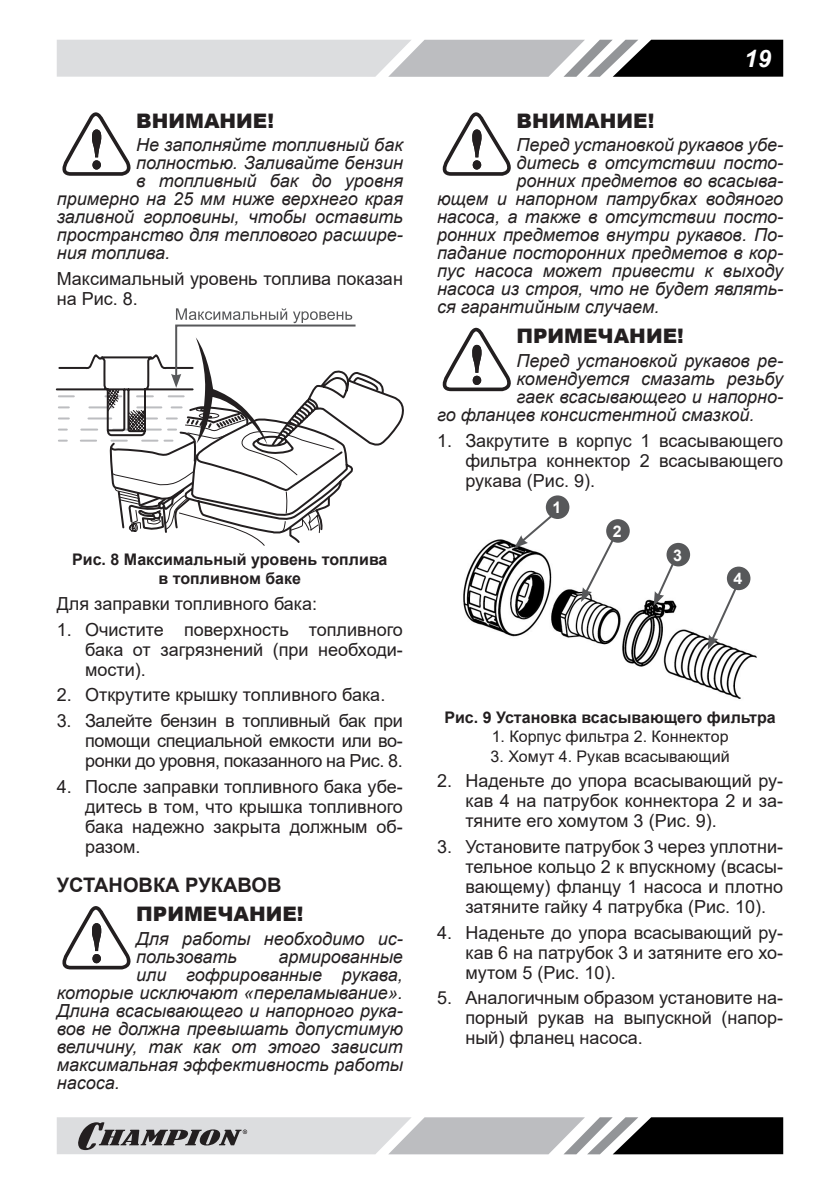
<style>
.page{position:relative;width:840px;height:1191px;background:#fff}
.page>*{position:absolute;margin:0;border:0;box-sizing:border-box;transform-origin:0 0}
.t1{font:italic 700 24px "Arial";color:#fff}
.ВНИМАНИЕ{font:900 20px "Arial";color:#231f20}
.Заголовок2{font:700 20px "Arial";color:#231f20}
.ВНИМАНИЕ_ТЕКСТ{font:italic 18px/18px "Arial";color:#231f20}
.Текст_список{font:18px/20px "Arial";color:#231f20;text-align:justify}
.Текст_основной{font:18px/20px "Arial";color:#231f20}
.РИСУНОК{font:700 16px/19.2px "Arial";color:#231f20;text-align:center}
.РИСУНОК_список_по_це{font:16px "Arial";color:#231f20}
.Заголовок_1{font:700 16px "Arial";color:#fff}
</style>
<div class="page">
<svg style="left:57px;top:40px;width:725px;height:37px;background:#a7a8aa"></svg>
<svg style="left:57px;top:1117px;width:725px;height:37px;background:#9c9d9e"></svg>
<svg style="left:62px;top:112px;width:69px;height:64px"></svg>
<svg style="left:55px;top:308px;width:349px;height:238px"></svg>
<svg style="left:62px;top:906px;width:69px;height:63px"></svg>
<svg style="left:442px;top:112px;width:69px;height:64px"></svg>
<svg style="left:442px;top:328px;width:69px;height:63px"></svg>
<img style="left:463px;top:522px;width:294px;height:177px">
<svg style="left:513px;top:516px;width:46px;height:32px"></svg>
<svg style="left:580px;top:529px;width:39px;height:73px"></svg>
<svg style="left:653px;top:546px;width:28px;height:60px"></svg>
<svg style="left:707px;top:575px;width:36px;height:74px"></svg>
<div style="left:606px;top:519px;width:23px;height:24px;background:#57585a;border-radius:50%"></div>
<div style="left:666px;top:543px;width:23px;height:23px;background:#57585a;border-radius:50%"></div>
<div style="left:545px;top:495px;width:24px;height:24px;background:#57585a;border-radius:50%"></div>
<div style="left:726px;top:566px;width:24px;height:24px;background:#57585a;border-radius:50%"></div>
<p class="ВНИМАНИЕ" style="left:136px;top:106px;width:139px">ВНИМАНИЕ!</p>
<p class="ВНИМАНИЕ_ТЕКСТ" style="left:136px;top:136px;width:268px">Не заполняйте топливный бак</p>
<p class="ВНИМАНИЕ_ТЕКСТ" style="left:136px;top:154px;width:268px">полностью. Заливайте бензин</p>
<p class="ВНИМАНИЕ_ТЕКСТ" style="left:136px;top:172px;width:268px">в топливный бак до уровня</p>
<p class="ВНИМАНИЕ_ТЕКСТ" style="left:57px;top:190px;width:347px">примерно на 25 мм ниже верхнего края</p>
<p class="ВНИМАНИЕ_ТЕКСТ" style="left:57px;top:208px;width:347px">заливной горловины, чтобы оставить</p>
<p class="ВНИМАНИЕ_ТЕКСТ" style="left:57px;top:226px;width:347px">пространство для теплового расшире-</p>
<p class="ВНИМАНИЕ_ТЕКСТ" style="left:57px;top:244px;width:115px">ния топлива.</p>
<p class="Текст_основной" style="left:57px;top:269px;width:347px">Максимальный уровень топлива показан на Рис. 8.</p>
<p class="РИСУНОК" style="left:72px;top:550px;width:317px">Рис. 8 Максимальный уровень топлива в топливном баке</p>
<p class="Текст_список" style="left:57px;top:593px;width:262px">Для заправки топливного бака:</p>
<p class="Текст_список" style="left:85px;top:619px;width:319px;text-indent:-28px">1. Очистите поверхность топливного бака от загрязнений (при необходи&shy;мости).</p>
<p class="Текст_список" style="left:57px;top:685px;width:330px">2. Открутите крышку топливного бака.</p>
<p class="Текст_список" style="left:85px;top:710px;width:319px;text-indent:-28px">3. Залейте бензин в топливный бак при помощи специальной емкости или во&shy;ронки до уровня, показанного на Рис. 8.</p>
<p class="Текст_список" style="left:85px;top:776px;width:319px;text-indent:-28px">4. После заправки топливного бака убе&shy;дитесь в том, что крышка топливного бака надежно закрыта должным об&shy;разом.</p>
<p class="Заголовок2" style="left:57px;top:870px;width:226px">УСТАНОВКА РУКАВОВ</p>
<p class="ВНИМАНИЕ" style="left:136px;top:899px;width:169px">ПРИМЕЧАНИЕ!</p>
<p class="ВНИМАНИЕ_ТЕКСТ" style="left:136px;top:930px;width:268px">Для работы необходимо ис&shy;пользовать</p>
<p class="ВНИМАНИЕ_ТЕКСТ" style="left:278px;top:948px;width:126px">армированные</p>
<p class="ВНИМАНИЕ_ТЕКСТ" style="left:136px;top:966px;width:268px">или гофрированные рукава,</p>
<p class="ВНИМАНИЕ_ТЕКСТ" style="left:57px;top:984px;width:347px">которые исключают «переламывание».</p>
<p class="ВНИМАНИЕ_ТЕКСТ" style="left:57px;top:1002px;width:347px">Длина всасывающего и напорного рука-</p>
<p class="ВНИМАНИЕ_ТЕКСТ" style="left:57px;top:1020px;width:347px">вов не должна превышать допустимую</p>
<p class="ВНИМАНИЕ_ТЕКСТ" style="left:57px;top:1038px;width:347px">величину, так как от этого зависит</p>
<p class="ВНИМАНИЕ_ТЕКСТ" style="left:57px;top:1056px;width:347px">максимальная эффективность работы</p>
<p class="ВНИМАНИЕ_ТЕКСТ" style="left:57px;top:1074px;width:64px">насоса.</p>
<h1 class="t1" style="left:743px;top:42px;width:28px">19</h1>
<p class="ВНИМАНИЕ" style="left:516px;top:106px;width:139px">ВНИМАНИЕ!</p>
<p class="ВНИМАНИЕ_ТЕКСТ" style="left:516px;top:136px;width:268px">Перед установкой рукавов убе-</p>
<p class="ВНИМАНИЕ_ТЕКСТ" style="left:516px;top:154px;width:268px">дитесь в отсутствии посто-</p>
<p class="ВНИМАНИЕ_ТЕКСТ" style="left:516px;top:172px;width:268px">ронних предметов во всасыва-</p>
<p class="ВНИМАНИЕ_ТЕКСТ" style="left:437px;top:190px;width:347px">ющем и напорном патрубках водяного</p>
<p class="ВНИМАНИЕ_ТЕКСТ" style="left:437px;top:208px;width:347px">насоса, а также в отсутствии посто-</p>
<p class="ВНИМАНИЕ_ТЕКСТ" style="left:437px;top:226px;width:347px">ронних предметов внутри рукавов. По-</p>
<p class="ВНИМАНИЕ_ТЕКСТ" style="left:437px;top:244px;width:347px">падание посторонних предметов в кор-</p>
<p class="ВНИМАНИЕ_ТЕКСТ" style="left:437px;top:262px;width:347px">пус насоса может привести к выходу</p>
<p class="ВНИМАНИЕ_ТЕКСТ" style="left:437px;top:280px;width:347px">насоса из строя, что не будет являть-</p>
<p class="ВНИМАНИЕ_ТЕКСТ" style="left:437px;top:298px;width:224px">ся гарантийным случаем.</p>
<p class="ВНИМАНИЕ" style="left:516px;top:321px;width:169px">ПРИМЕЧАНИЕ!</p>
<p class="ВНИМАНИЕ_ТЕКСТ" style="left:516px;top:352px;width:268px">Перед установкой рукавов ре-</p>
<p class="ВНИМАНИЕ_ТЕКСТ" style="left:516px;top:370px;width:268px">комендуется смазать резьбу</p>
<p class="ВНИМАНИЕ_ТЕКСТ" style="left:516px;top:388px;width:268px">гаек всасывающего и напорно-</p>
<p class="ВНИМАНИЕ_ТЕКСТ" style="left:437px;top:406px;width:319px">го фланцев консистентной смазкой.</p>
<p class="Текст_список" style="left:465px;top:430px;width:319px;text-indent:-28px">1. Закрутите в корпус 1 всасывающего фильтра коннектор 2 всасывающего рукава (Рис. 9).</p>
<p class="Заголовок_1" style="left:612px;top:520px;width:10px">2</p>
<p class="Заголовок_1" style="left:672px;top:543px;width:10px">3</p>
<p class="Заголовок_1" style="left:552px;top:496px;width:10px">1</p>
<p class="Заголовок_1" style="left:733px;top:567px;width:10px">4</p>
<p class="РИСУНОК" style="left:444px;top:708px;width:333px">Рис. 9 Установка всасывающего фильтра</p>
<p class="РИСУНОК_список_по_це" style="left:491px;top:726px;width:238px">1. Корпус фильтра 2. Коннектор</p>
<p class="РИСУНОК_список_по_це" style="left:490px;top:745px;width:240px">3. Хомут 4. Рукав всасывающий</p>
<p class="Текст_список" style="left:465px;top:771px;width:319px;text-indent:-28px">2. Наденьте до упора всасывающий ру&shy;кав 4 на патрубок коннектора 2 и за&shy;тяните его хомутом 3 (Рис. 9).</p>
<p class="Текст_список" style="left:465px;top:836px;width:319px;text-indent:-28px">3. Установите патрубок 3 через уплотни&shy;тельное кольцо 2 к впускному (всасы&shy;вающему) фланцу 1 насоса и плотно затяните гайку 4 патрубка (Рис. 10).</p>
<p class="Текст_список" style="left:465px;top:922px;width:319px;text-indent:-28px">4. Наденьте до упора всасывающий ру&shy;кав 6 на патрубок 3 и затяните его хо&shy;мутом 5 (Рис. 10).</p>
<p class="Текст_список" style="left:465px;top:988px;width:319px;text-indent:-28px">5. Аналогичным образом установите на&shy;порный рукав на выпускной (напор&shy;ный) фланец насоса.</p>
</div>
